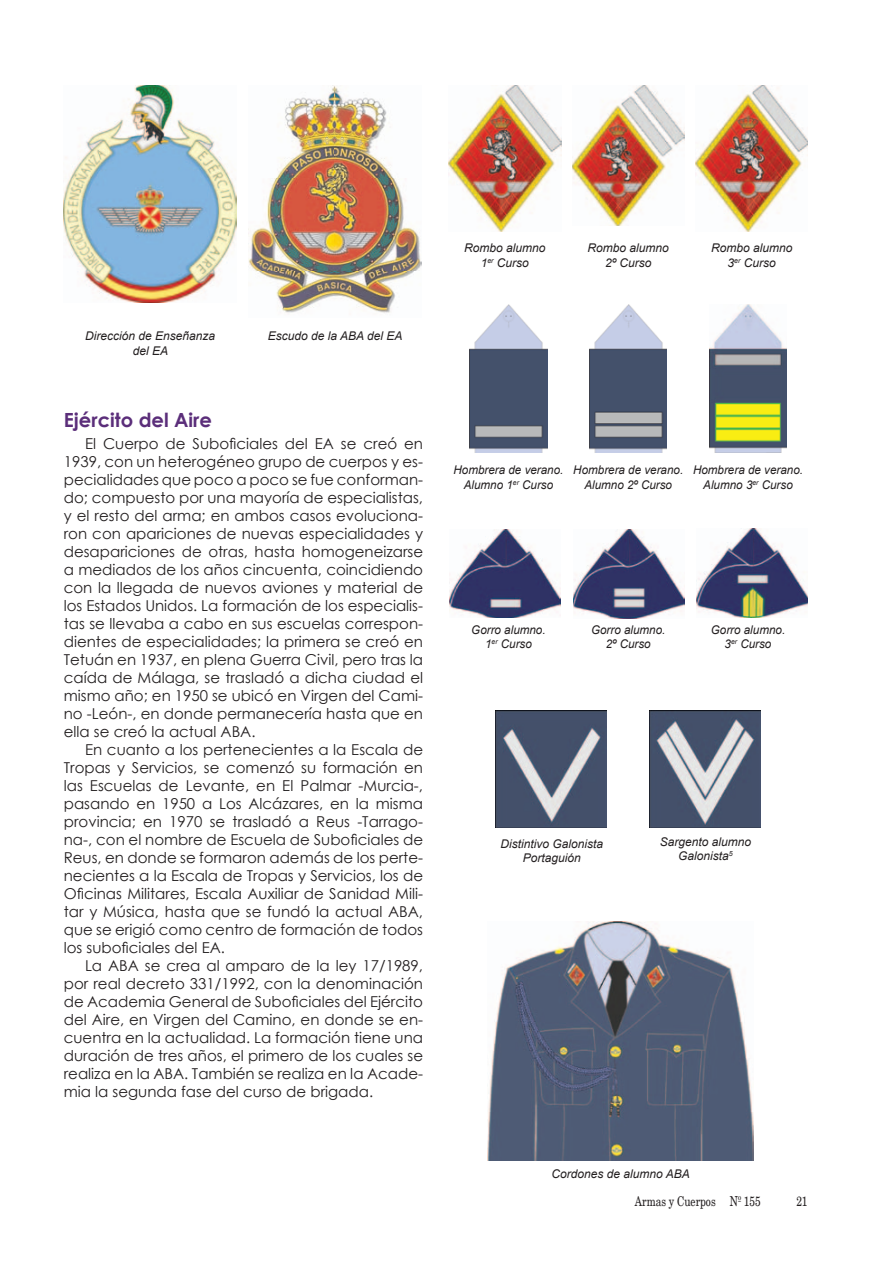
<style>
.page{position:relative;width:893px;height:1263px;background:#fff}
.page>*{position:absolute;margin:0;border:0;box-sizing:border-box;transform-origin:0 0}
.t1{font:700 19.5px "Century Gothic";color:#5b2e7a}
.t2{font:15px/18px "Century Gothic";color:#231f20;text-align:justify}
.t3{font:13.5px "Schoolbook Cond";color:#231f20}
.t4{font:italic 12px/14.4px "Arial";color:#231f20;text-align:center}
</style>
<div class="page">
<img style="left:64px;top:85px;width:173px;height:217px">
<img style="left:249px;top:85px;width:172px;height:228px">
<img style="left:470px;top:304px;width:77px;height:149px">
<img style="left:449px;top:85px;width:112px;height:146px">
<img style="left:572px;top:85px;width:112px;height:141px">
<img style="left:696px;top:85px;width:112px;height:146px">
<img style="left:496px;top:711px;width:111px;height:116px">
<img style="left:450px;top:529px;width:110px;height:89px">
<img style="left:488px;top:921px;width:265px;height:239px">
<img style="left:590px;top:304px;width:77px;height:149px">
<img style="left:649px;top:711px;width:112px;height:116px">
<img style="left:573px;top:529px;width:111px;height:89px">
<img style="left:697px;top:529px;width:111px;height:89px">
<img style="left:709px;top:304px;width:78px;height:149px">
<p class="t4" style="left:85px;top:329px;width:132px">Dirección de Enseñanza del EA</p>
<p class="t4" style="left:268px;top:329px;width:136px">Escudo de la ABA del EA</p>
<h1 class="t1" style="left:64px;top:405px;width:150px">Ejército del Aire</h1>
<p class="t2" style="left:64px;top:434px;width:361px;text-indent:21px">El Cuerpo de Suboficiales del EA se creó en 1939, con un heterogéneo grupo de cuerpos y es&shy;pecialidades que poco a poco se fue conforman&shy;do; compuesto por una mayoría de especialistas, y el resto del arma; en ambos casos evoluciona&shy;ron con apariciones de nuevas especialidades y desapariciones de otras, hasta homogeneizarse a mediados de los años cincuenta, coincidiendo con la llegada de nuevos aviones y material de los Estados Unidos. La formación de los especialis&shy;tas se llevaba a cabo en sus escuelas correspon&shy;dientes de especialidades; la primera se creó en Tetuán en 1937, en plena Guerra Civil, pero tras la caída de Málaga, se trasladó a dicha ciudad el mismo año; en 1950 se ubicó en Virgen del Cami&shy;no -León-, en donde permanecería hasta que en ella se creó la actual ABA.</p>
<p class="t2" style="left:64px;top:740px;width:361px;text-indent:21px">En cuanto a los pertenecientes a la Escala de Tropas y Servicios, se comenzó su formación en las Escuelas de Levante, en El Palmar -Murcia-, pasando en 1950 a Los Alcázares, en la misma provincia; en 1970 se trasladó a Reus -Tarrago&shy;na-, con el nombre de Escuela de Suboficiales de Reus, en donde se formaron además de los perte&shy;necientes a la Escala de Tropas y Servicios, los de Oficinas Militares, Escala Auxiliar de Sanidad Mili&shy;tar y Música, hasta que se fundó la actual ABA, que se erigió como centro de formación de todos los suboficiales del EA.</p>
<p class="t2" style="left:64px;top:956px;width:361px;text-indent:21px">La ABA se crea al amparo de la ley 17/1989, por real decreto 331/1992, con la denominación de Academia General de Suboficiales del Ejército del Aire, en Virgen del Camino, en donde se en&shy;cuentra en la actualidad. La formación tiene una duración de tres años, el primero de los cuales se realiza en la ABA. También se realiza en la Acade&shy;mia la segunda fase del curso de brigada.</p>
<p class="t4" style="left:464px;top:241px;width:83px">Rombo alumno<br>1<sup>er</sup> Curso</p>
<p class="t4" style="left:588px;top:241px;width:83px">Rombo alumno<br>2º Curso</p>
<p class="t4" style="left:711px;top:241px;width:83px">Rombo alumno<br>3<sup>er</sup> Curso</p>
<p class="t4" style="left:453px;top:463px;width:111px">Hombrera de verano.<br>Alumno 1<sup>er</sup> Curso</p>
<p class="t4" style="left:573px;top:463px;width:111px">Hombrera de verano.<br>Alumno 2º Curso</p>
<p class="t4" style="left:693px;top:463px;width:111px">Hombrera de verano.<br>Alumno 3<sup>er</sup> Curso</p>
<p class="t4" style="left:471px;top:623px;width:76px">Gorro alumno.<br>1<sup>er</sup> Curso</p>
<p class="t4" style="left:591px;top:623px;width:76px">Gorro alumno.<br>2º Curso</p>
<p class="t4" style="left:711px;top:623px;width:76px">Gorro alumno.<br>3<sup>er</sup> Curso</p>
<p class="t4" style="left:500px;top:836px;width:104px">Distintivo Galonista<br>Portaguión</p>
<p class="t4" style="left:660px;top:834px;width:93px">Sargento alumno<br>Galonista<sup>5</sup></p>
<p class="t4" style="left:551px;top:1167px;width:140px">Cordones de alumno ABA</p>
<p class="t3" style="left:635px;top:1193px;width:127px">Armas y Cuerpos Nº 155</p>
<p class="t3" style="left:796px;top:1193px;width:13px">21</p>
</div>
